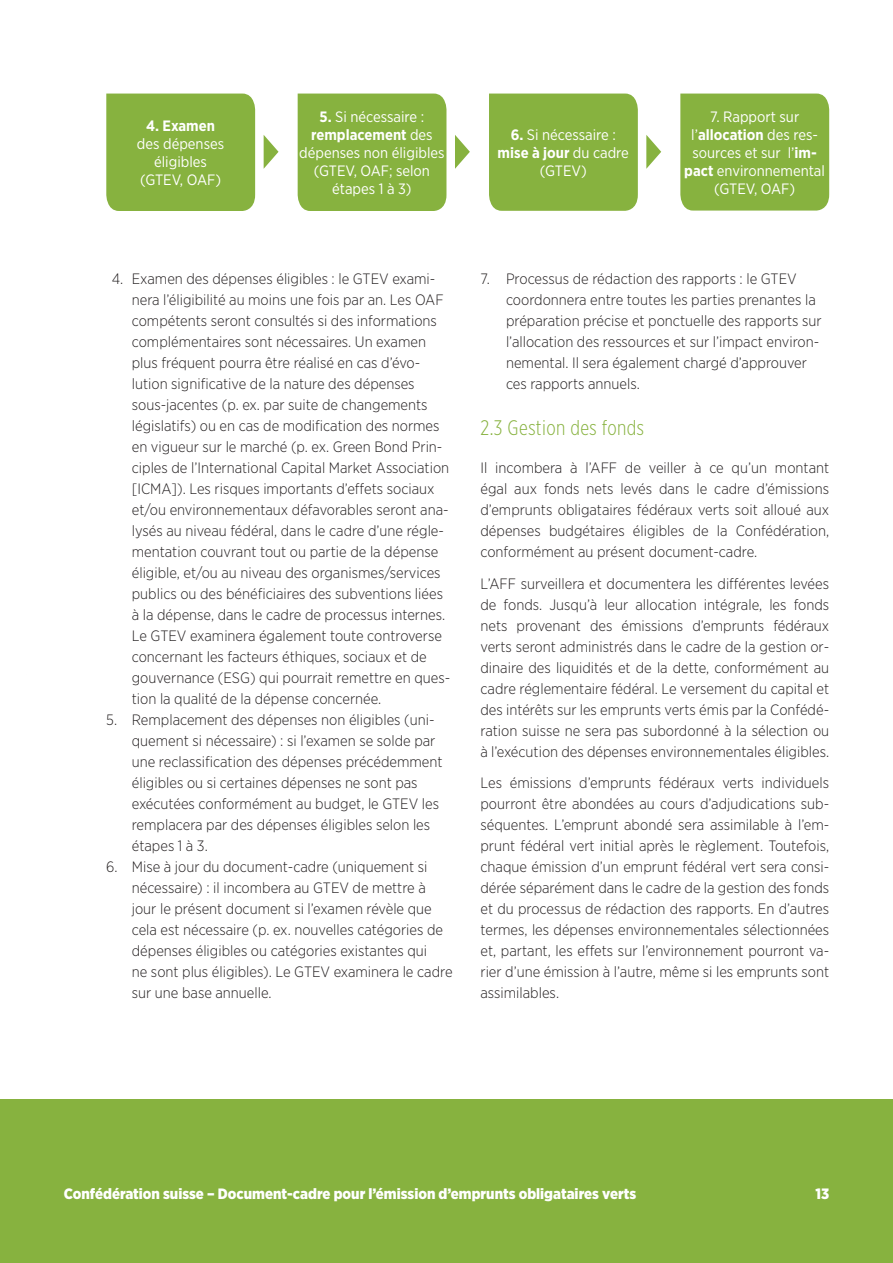
<style>
.page{position:relative;width:893px;height:1263px;background:#fff}
.page>*{position:absolute;margin:0;border:0;box-sizing:border-box;transform-origin:0 0}
.t1{font:300 21px "Gotham X Narrow";letter-spacing:.02em;color:#87b23f}
.t2{font:300 15px/21px "Gotham Narrow";color:#231f20}
.t3{font:15px/18px "Gotham Narrow";color:#fff;text-align:center}
.t4{font:900 15px "Gotham Narrow";color:#fff}
.t5{font:700 15px "Gotham Narrow";color:#fff}
.s1{font-weight:700}
</style>
<div class="page">
<div style="left:0;top:1099px;width:893px;height:164px;background:#87b23f"></div>
<div style="left:106px;top:94px;width:149px;height:117px;background:#87b23f"></div>
<div style="left:298px;top:94px;width:148px;height:117px;background:#87b23f"></div>
<div style="left:489px;top:94px;width:149px;height:117px;background:#87b23f"></div>
<div style="left:680px;top:94px;width:149px;height:117px;background:#87b23f"></div>
<svg style="left:264px;top:135px;width:15px;height:34px"></svg>
<svg style="left:455px;top:135px;width:15px;height:34px"></svg>
<svg style="left:646px;top:135px;width:15px;height:34px"></svg>
<p class="t5" style="left:146px;top:116px;width:70px">4. Examen</p>
<p class="t3" style="left:137px;top:135px;width:89px">des dépenses éligibles (GTEV, OAF)</p>
<p class="t3" style="left:299px;top:108px;width:147px"><span class="s1">5.</span> Si nécessaire : <span class="s1">remplacement</span> des dépenses non éligibles (GTEV, OAF; selon étapes 1 à 3)</p>
<p class="t3" style="left:498px;top:126px;width:133px"><span class="s1">6.</span> Si nécessaire : <span class="s1">mise à jour</span> du cadre (GTEV)</p>
<p class="t3" style="left:684px;top:107px;width:142px">7. Rapport sur l’<span class="s1">allocation</span> des res&shy;sources et sur l’<span class="s1">im&shy;pact</span> environnemental (GTEV, OAF)</p>
<p class="t2" style="left:132px;top:268px;width:320px;text-indent:-20px">4. Examen des dépenses éligibles : le GTEV exami&shy;nera l’éligibilité au moins une fois par an. Les OAF compétents seront consultés si des informations complémentaires sont nécessaires. Un examen plus fréquent pourra être réalisé en cas d’évo&shy;lution significative de la nature des dépenses sous-jacentes (p. ex. par suite de changements législatifs) ou en cas de modification des normes en vigueur sur le marché (p. ex. Green Bond Prin&shy;ciples de l’International Capital Market Association [ICMA]). Les risques importants d’effets sociaux et/ou environnementaux défavorables seront ana&shy;lysés au niveau fédéral, dans le cadre d’une régle&shy;mentation couvrant tout ou partie de la dépense éligible, et/ou au niveau des organismes/services publics ou des bénéficiaires des subventions liées à la dépense, dans le cadre de processus internes.<br>Le GTEV examinera également toute controverse concernant les facteurs éthiques, sociaux et de gouvernance (ESG) qui pourrait remettre en ques&shy;tion la qualité de la dépense concernée.</p>
<p class="t2" style="left:132px;top:709px;width:312px;text-indent:-26px">5. Remplacement des dépenses non éligibles (uni&shy;quement si nécessaire) : si l’examen se solde par une reclassification des dépenses précédemment éligibles ou si certaines dépenses ne sont pas exécutées conformément au budget, le GTEV les remplacera par des dépenses éligibles selon les étapes 1 à 3.</p>
<p class="t2" style="left:132px;top:856px;width:322px;text-indent:-26px">6. Mise à jour du document-cadre (uniquement si nécessaire) : il incombera au GTEV de mettre à jour le présent document si l’examen révèle que cela est nécessaire (p. ex. nouvelles catégories de dépenses éligibles ou catégories existantes qui<br>ne sont plus éligibles). Le GTEV examinera le cadre sur une base annuelle.</p>
<p class="t2" style="left:506px;top:268px;width:317px;text-indent:-26px">7. Processus de rédaction des rapports : le GTEV coordonnera entre toutes les parties prenantes la préparation précise et ponctuelle des rapports sur l’allocation des ressources et sur l’impact environ&shy;nemental. Il sera également chargé d’approuver ces rapports annuels.</p>
<h1 class="t1" style="left:480px;top:415px;width:165px">2.3 Gestion des fonds</h1>
<p class="t2" style="left:480px;top:457px;width:350px;text-align:justify">Il incombera à l’AFF de veiller à ce qu’un montant égal aux fonds nets levés dans le cadre d’émissions d’emprunts obligataires fédéraux verts soit alloué aux dépenses budgétaires éligibles de la Confédération, conformément au présent document-cadre.</p>
<p class="t2" style="left:480px;top:573px;width:350px;text-align:justify">L’AFF surveillera et documentera les différentes levées de fonds. Jusqu’à leur allocation intégrale, les fonds nets provenant des émissions d’emprunts fédéraux verts seront administrés dans le cadre de la gestion or&shy;dinaire des liquidités et de la dette, conformément au cadre réglementaire fédéral. Le versement du capital et des intérêts sur les emprunts verts émis par la Confédé&shy;ration suisse ne sera pas subordonné à la sélection ou à l’exécution des dépenses environnementales éligibles.</p>
<p class="t2" style="left:480px;top:772px;width:350px;text-align:justify">Les émissions d’emprunts fédéraux verts individuels pourront être abondées au cours d’adjudications sub&shy;séquentes. L’emprunt abondé sera assimilable à l’em&shy;prunt fédéral vert initial après le règlement. Toutefois, chaque émission d’un emprunt fédéral vert sera consi&shy;dérée séparément dans le cadre de la gestion des fonds et du processus de rédaction des rapports. En d’autres termes, les dépenses environnementales sélectionnées et, partant, les effets sur l’environnement pourront va&shy;rier d’une émission à l’autre, même si les emprunts sont assimilables.</p>
<p class="t4" style="left:64px;top:1184px;width:574px">Confédération suisse – Document-cadre pour l’émission d’emprunts obligataires verts</p>
<p class="t4" style="left:815px;top:1184px;width:15px">13</p>
</div>
